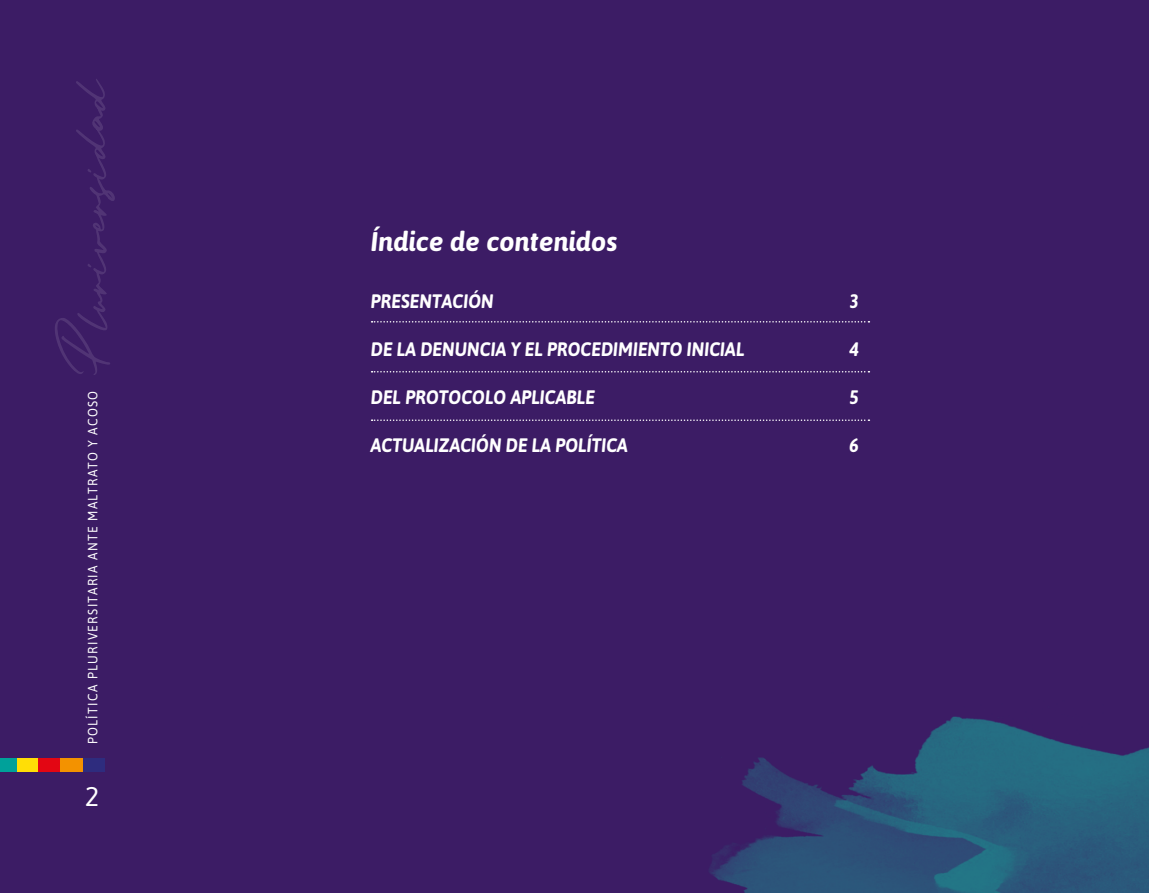
<style>
.page{position:relative;width:1149px;height:893px;background:#fff}
.page>*{position:absolute;margin:0;border:0;box-sizing:border-box;transform-origin:0 0}
.t1{font:italic 700 27px "Asap";color:#fff}
.t2{font:27px "Asap";color:#fff}
.t3{font:italic 700 19.5px "Asap";color:#fff;scale:.9 1}
.t4{font:13.5px "Asap";letter-spacing:.11em;color:#fff;scale:.9 1}
</style>
<div class="page">
<div style="left:0;top:0;width:1148px;height:893px;background:#3c1c65"></div>
<svg style="left:371px;top:321px;width:498px;height:2px"></svg>
<svg style="left:371px;top:371px;width:498px;height:1px"></svg>
<svg style="left:371px;top:419px;width:498px;height:2px"></svg>
<svg style="left:54px;top:79px;width:61px;height:296px;background:#3e1e66"></svg>
<div style="left:0;top:759px;width:33px;height:13px;background:#00a19a"></div>
<div style="left:18px;top:759px;width:43px;height:13px;background:#ffde06"></div>
<div style="left:38px;top:759px;width:47px;height:13px;background:#e30613"></div>
<div style="left:60px;top:759px;width:44px;height:13px;background:#f39200"></div>
<div style="left:83px;top:759px;width:21px;height:13px;background:#2e2c7e"></div>
<p class="t4" style="left:83px;top:744px;width:394px;rotate:-90deg">POLÍTICA PLURIVERSITARIA ANTE MALTRATO Y ACOSO</p>
<h1 class="t2" style="left:85px;top:778px;width:16px">2</h1>
<h1 class="t1" style="left:371px;top:223px;width:248px">Índice de contenidos</h1>
<p class="t3" style="left:371px;top:288px;width:138px">PRESENTACIÓN</p>
<p class="t3" style="left:849px;top:288px;width:12px">3</p>
<p class="t3" style="left:371px;top:336px;width:416px">DE LA DENUNCIA Y EL PROCEDIMIENTO INICIAL</p>
<p class="t3" style="left:849px;top:336px;width:12px">4</p>
<p class="t3" style="left:371px;top:384px;width:250px">DEL PROTOCOLO APLICABLE</p>
<p class="t3" style="left:849px;top:384px;width:12px">5</p>
<p class="t3" style="left:371px;top:432px;width:287px">ACTUALIZACIÓN DE LA POLÍTICA</p>
<p class="t3" style="left:849px;top:432px;width:12px">6</p>
</div>
